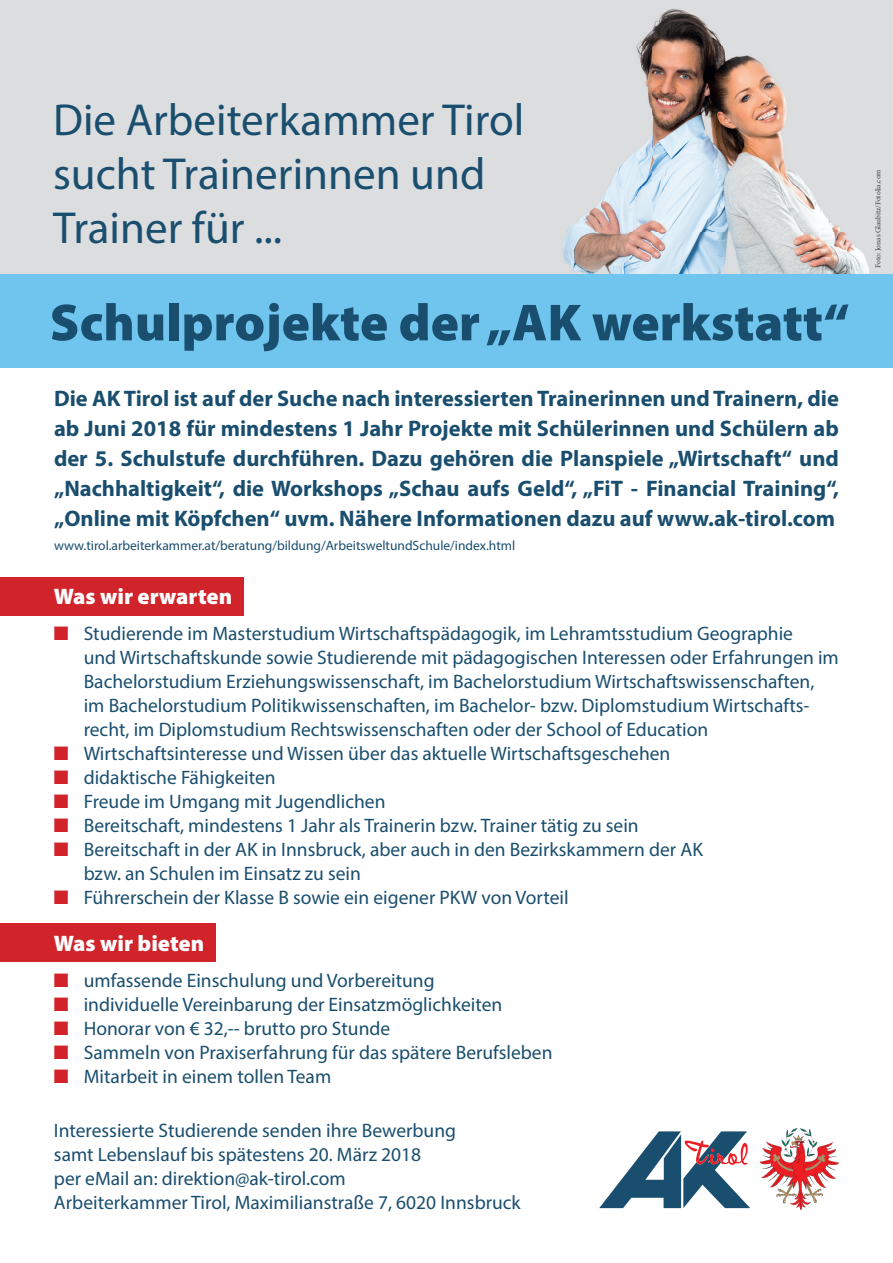
<style>
.page{position:relative;width:893px;height:1263px;background:#fff}
.page>*{position:absolute;margin:0;border:0;box-sizing:border-box;transform-origin:0 0}
.t1{font:900 52.5px "Myriad Pro";color:#1a4e6e}
.t2{font:45px/54px "Myriad Pro";color:#1a4e6e}
.t3{font:700 22.5px/30px "Myriad Pro";color:#1a4e6e;text-align:justify}
.t4{font:900 22.5px "Myriad Pro";color:#fff}
.t5{font:19.5px/24px "Myriad Pro";color:#1a4e6e}
.t6{font:13.5px "Myriad Pro";color:#1a4e6e}
.t7{font:7.5px "Minion Pro";letter-spacing:-.005em;color:#3e3e3f}
.s1{color:#d1232a}
</style>
<div class="page">
<div style="left:0;top:0;width:893px;height:290px;background:#dcdddf"></div>
<div style="left:0;top:577px;width:244px;height:38px;background:#d1232a"></div>
<div style="left:0;top:924px;width:215px;height:38px;background:#d1232a"></div>
<img style="left:562px;top:9px;width:307px;height:265px">
<div style="left:0;top:274px;width:893px;height:93px;background:#70c5ee"></div>
<svg style="left:599px;top:1131px;width:151px;height:77px"></svg>
<svg style="left:760px;top:1128px;width:79px;height:82px"></svg>
<h2 class="t2" style="left:53px;top:92px;width:473px">Die Arbeiterkammer Tirol sucht Trainerinnen und<br>Trainer für ...</h2>
<h1 class="t1" style="left:50px;top:288px;width:801px">Schulprojekte der „AK werkstatt“</h1>
<p class="t3" style="left:54px;top:383px;width:786px">Die AK Tirol ist auf der Suche nach interessierten Trainerinnen und Trainern, die ab Juni 2018 für mindestens 1 Jahr Projekte mit Schülerinnen und Schülern ab der 5. Schulstufe durchführen. Dazu gehören die Planspiele „Wirtschaft“ und „Nachhaltigkeit“, die Workshops „Schau aufs Geld“, „FiT - Financial Training“, „Online mit Köpfchen“ uvm. Nähere Informationen dazu auf www.ak-tirol.com</p>
<p class="t6" style="left:54px;top:537px;width:463px">www.tirol.arbeiterkammer.at/beratung/bildung/ArbeitsweltundSchule/index.html</p>
<p class="t4" style="left:54px;top:581px;width:180px">Was wir erwarten</p>
<p class="t5" style="left:84px;top:621px;width:757px;text-indent:-30px"><span class="s1">■</span> Studierende im Masterstudium Wirtschaftspädagogik, im Lehramtsstudium Geographie<br>und Wirtschaftskunde sowie Studierende mit pädagogischen Interessen oder Erfahrungen im Bachelorstudium Erziehungswissenschaft, im Bachelorstudium Wirtschaftswissenschaften, im Bachelorstudium Politikwissenschaften, im Bachelor- bzw. Diplomstudium Wirtschafts&shy;recht, im Diplomstudium Rechtswissenschaften oder der School of Education</p>
<p class="t5" style="left:54px;top:741px;width:618px"><span class="s1">■</span> Wirtschaftsinteresse und Wissen über das aktuelle Wirtschaftsgeschehen</p>
<p class="t5" style="left:54px;top:765px;width:223px"><span class="s1">■</span> didaktische Fähigkeiten</p>
<p class="t5" style="left:54px;top:789px;width:333px"><span class="s1">■</span> Freude im Umgang mit Jugendlichen</p>
<p class="t5" style="left:54px;top:813px;width:586px"><span class="s1">■</span> Bereitschaft, mindestens 1 Jahr als Trainerin bzw. Trainer tätig zu sein</p>
<p class="t5" style="left:84px;top:837px;width:621px;text-indent:-30px"><span class="s1">■</span> Bereitschaft in der AK in Innsbruck, aber auch in den Bezirkskammern der AK bzw. an Schulen im Einsatz zu sein</p>
<p class="t5" style="left:54px;top:885px;width:516px"><span class="s1">■</span> Führerschein der Klasse B sowie ein eigener PKW von Vorteil</p>
<p class="t4" style="left:54px;top:928px;width:152px">Was wir bieten</p>
<p class="t5" style="left:54px;top:968px;width:382px"><span class="s1">■</span> umfassende Einschulung und Vorbereitung</p>
<p class="t5" style="left:54px;top:992px;width:450px"><span class="s1">■</span> individuelle Vereinbarung der Einsatzmöglichkeiten</p>
<p class="t5" style="left:54px;top:1016px;width:338px"><span class="s1">■</span> Honorar von € 32,-- brutto pro Stunde</p>
<p class="t5" style="left:54px;top:1040px;width:500px"><span class="s1">■</span> Sammeln von Praxiserfahrung für das spätere Berufsleben</p>
<p class="t5" style="left:54px;top:1064px;width:279px"><span class="s1">■</span> Mitarbeit in einem tollen Team</p>
<p class="t5" style="left:54px;top:1118px;width:468px">Interessierte Studierende senden ihre Bewerbung<br>samt Lebenslauf bis spätestens 20. März 2018<br>per eMail an: direktion@ak-tirol.com<br>Arbeiterkammer Tirol, Maximilianstraße 7, 6020 Innsbruck</p>
<p class="t7" style="left:873px;top:268px;width:100px;rotate:-90deg">Foto: Jonas Glaubitz/Fotolia.com</p>
</div>
